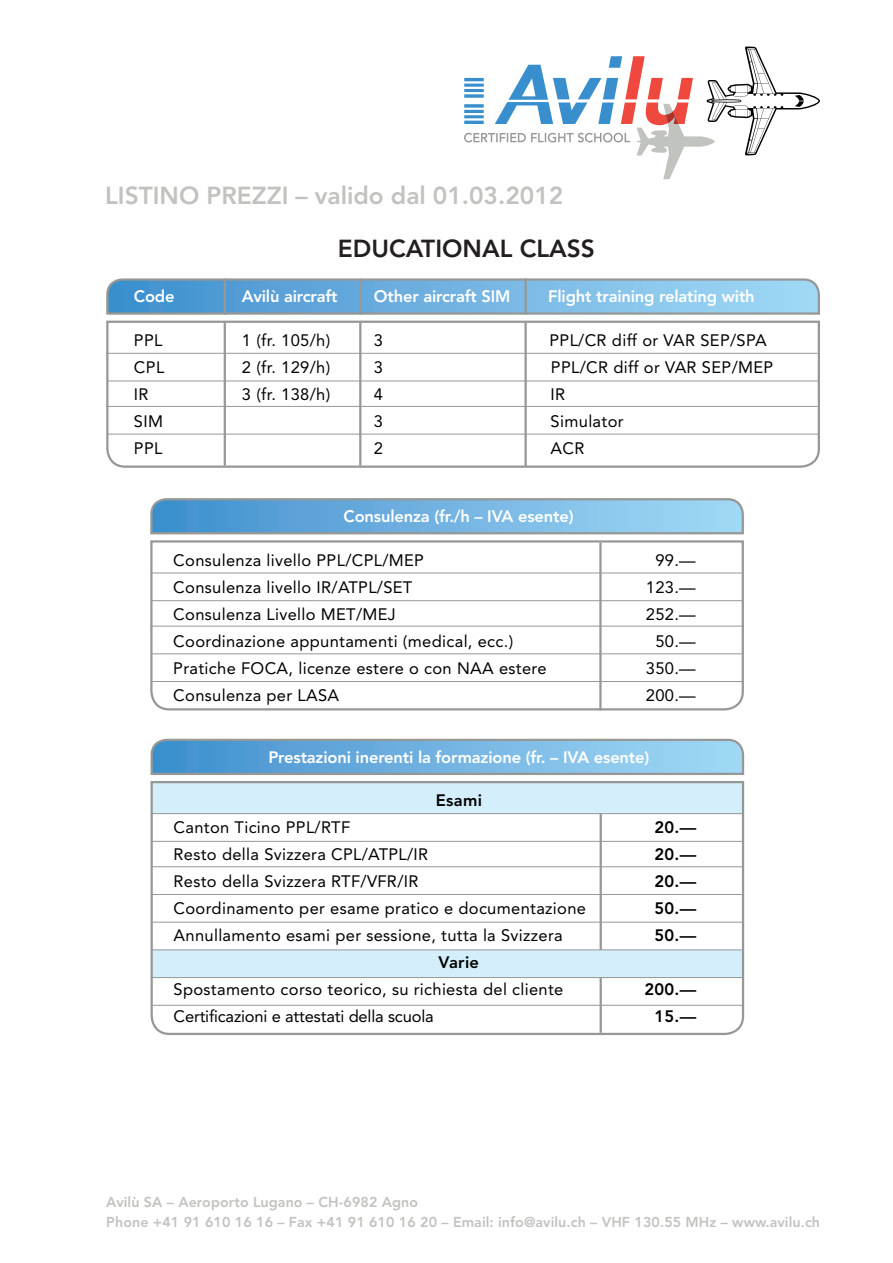
<style>
.page{position:relative;width:893px;height:1263px;background:#fff}
.page>*{position:absolute;margin:0;border:0;box-sizing:border-box;transform-origin:0 0}
.t1{font:800 24.45px "Avenir LT";color:#c1c3bf}
.t2{font:800 24.45px "Avenir LT";color:#231f20}
.t3{font:16.5px "Avenir LT";letter-spacing:.02em;color:#000}
.t4{font:800 16.5px "Avenir LT";letter-spacing:-.01em;color:#fff}
.t5{font:800 16.5px "Avenir LT";letter-spacing:.02em;color:#000}
.t6{font:16.5px "Avenir LT";letter-spacing:-.01em;color:#000}
.t7{font:800 14.25px "Avenir LT";letter-spacing:.005em;color:#c1c3bf}
</style>
<div class="page">
<svg style="left:106px;top:278px;width:714px;height:37px;background:#7ab2d8"></svg>
<svg style="left:106px;top:320px;width:714px;height:148px"></svg>
<svg style="left:464px;top:46px;width:356px;height:133px"></svg>
<hr style="left:106px;top:353px;width:712px;height:1px;background:#969896">
<hr style="left:224px;top:322px;width:2px;height:143px;background:#969896">
<hr style="left:359px;top:322px;width:2px;height:143px;background:#969896">
<hr style="left:524px;top:323px;width:3px;height:144px;background:#969896">
<hr style="left:107px;top:381px;width:712px;height:1px;background:#969896">
<hr style="left:106px;top:406px;width:712px;height:1px;background:#969896">
<hr style="left:107px;top:434px;width:712px;height:1px;background:#969896">
<hr style="left:224px;top:279px;width:2px;height:36px;background:#969896">
<hr style="left:359px;top:279px;width:2px;height:36px;background:#969896">
<hr style="left:524px;top:278px;width:3px;height:36px;background:#969896">
<svg style="left:150px;top:498px;width:594px;height:37px;background:#7ab2d8"></svg>
<svg style="left:150px;top:540px;width:594px;height:171px"></svg>
<hr style="left:150px;top:573px;width:592px;height:1px;background:#969896">
<hr style="left:599px;top:542px;width:3px;height:168px;background:#969896">
<hr style="left:151px;top:600px;width:592px;height:1px;background:#969896">
<hr style="left:150px;top:626px;width:592px;height:1px;background:#969896">
<hr style="left:151px;top:653px;width:592px;height:1px;background:#969896">
<hr style="left:152px;top:681px;width:592px;height:1px;background:#969896">
<svg style="left:150px;top:738px;width:595px;height:37px;background:#7ab2d9"></svg>
<svg style="left:150px;top:781px;width:595px;height:254px"></svg>
<hr style="left:151px;top:813px;width:591px;height:1px;background:#969896">
<hr style="left:600px;top:813px;width:2px;height:137px;background:#969896">
<hr style="left:151px;top:841px;width:592px;height:1px;background:#969896">
<hr style="left:151px;top:866px;width:591px;height:1px;background:#969896">
<hr style="left:151px;top:894px;width:592px;height:1px;background:#969896">
<hr style="left:152px;top:922px;width:592px;height:1px;background:#969896">
<hr style="left:151px;top:949px;width:591px;height:1px;background:#969896">
<hr style="left:151px;top:977px;width:591px;height:1px;background:#969896">
<hr style="left:152px;top:1005px;width:591px;height:1px;background:#969896">
<hr style="left:600px;top:977px;width:2px;height:56px;background:#969896">
<p class="t1" style="left:105px;top:181px;width:460px">LISTINO PREZZI – valido dal 01.03.2012</p>
<p class="t2" style="left:338px;top:234px;width:259px">EDUCATIONAL CLASS</p>
<p class="t4" style="left:134px;top:287px;width:42px">Code</p>
<p class="t4" style="left:242px;top:287px;width:97px">Avilù aircraft</p>
<p class="t4" style="left:374px;top:287px;width:138px">Other aircraft SIM</p>
<p class="t4" style="left:548px;top:287px;width:208px">Flight training relating with</p>
<p class="t3" style="left:134px;top:331px;width:30px">PPL</p>
<p class="t3" style="left:242px;top:331px;width:90px">1 (fr. 105/h)</p>
<p class="t3" style="left:374px;top:331px;width:11px">3</p>
<p class="t3" style="left:549px;top:331px;width:219px">PPL/CR diff or VAR SEP/SPA</p>
<p class="t3" style="left:134px;top:358px;width:32px">CPL</p>
<p class="t3" style="left:242px;top:358px;width:90px">2 (fr. 129/h)</p>
<p class="t3" style="left:374px;top:358px;width:11px">3</p>
<p class="t3" style="left:551px;top:358px;width:224px">PPL/CR diff or VAR SEP/MEP</p>
<p class="t3" style="left:134px;top:385px;width:16px">IR</p>
<p class="t3" style="left:242px;top:385px;width:90px">3 (fr. 138/h)</p>
<p class="t3" style="left:374px;top:385px;width:11px">4</p>
<p class="t3" style="left:551px;top:385px;width:16px">IR</p>
<p class="t3" style="left:134px;top:412px;width:31px">SIM</p>
<p class="t3" style="left:374px;top:412px;width:11px">3</p>
<p class="t3" style="left:551px;top:412px;width:74px">Simulator</p>
<p class="t3" style="left:134px;top:439px;width:30px">PPL</p>
<p class="t3" style="left:374px;top:439px;width:11px">2</p>
<p class="t3" style="left:551px;top:439px;width:35px">ACR</p>
<p class="t4" style="left:344px;top:507px;width:231px">Consulenza (fr./h – IVA esente)</p>
<p class="t3" style="left:173px;top:550px;width:252px">Consulenza livello PPL/CPL/MEP</p>
<p class="t3" style="left:655px;top:550px;width:42px">99.—</p>
<p class="t3" style="left:173px;top:577px;width:241px">Consulenza livello IR/ATPL/SET</p>
<p class="t3" style="left:646px;top:577px;width:51px">123.—</p>
<p class="t3" style="left:173px;top:604px;width:224px">Consulenza Livello MET/MEJ</p>
<p class="t3" style="left:646px;top:604px;width:51px">252.—</p>
<p class="t3" style="left:173px;top:631px;width:342px">Coordinazione appuntamenti (medical, ecc.)</p>
<p class="t3" style="left:655px;top:631px;width:42px">50.—</p>
<p class="t3" style="left:173px;top:658px;width:375px">Pratiche FOCA, licenze estere o con NAA estere</p>
<p class="t3" style="left:646px;top:658px;width:51px">350.—</p>
<p class="t3" style="left:173px;top:685px;width:167px">Consulenza per LASA</p>
<p class="t3" style="left:646px;top:685px;width:51px">200.—</p>
<p class="t4" style="left:268px;top:747px;width:382px">Prestazioni inerenti la formazione (fr. – IVA esente)</p>
<p class="t5" style="left:436px;top:791px;width:48px">Esami</p>
<p class="t3" style="left:174px;top:818px;width:178px">Canton Ticino PPL/RTF</p>
<p class="t5" style="left:654px;top:818px;width:43px">20.—</p>
<p class="t3" style="left:174px;top:845px;width:256px">Resto della Svizzera CPL/ATPL/IR</p>
<p class="t5" style="left:654px;top:845px;width:43px">20.—</p>
<p class="t3" style="left:174px;top:872px;width:246px">Resto della Svizzera RTF/VFR/IR</p>
<p class="t5" style="left:654px;top:872px;width:43px">20.—</p>
<p class="t3" style="left:174px;top:899px;width:414px">Coordinamento per esame pratico e documentazione</p>
<p class="t5" style="left:654px;top:899px;width:43px">50.—</p>
<p class="t3" style="left:174px;top:926px;width:391px">Annullamento esami per sessione, tutta la Svizzera</p>
<p class="t5" style="left:654px;top:926px;width:43px">50.—</p>
<p class="t5" style="left:439px;top:953px;width:42px">Varie</p>
<p class="t3" style="left:174px;top:980px;width:391px">Spostamento corso teorico, su richiesta del cliente</p>
<p class="t5" style="left:644px;top:980px;width:54px">200.—</p>
<p class="t6" style="left:174px;top:1007px;width:262px">Certificazioni e attestati della scuola</p>
<p class="t5" style="left:654px;top:1007px;width:43px">15.—</p>
<p class="t7" style="left:106px;top:1194px;width:313px">Avilù SA – Aeroporto Lugano – CH-6982 Agno</p>
<p class="t7" style="left:106px;top:1213px;width:715px">Phone +41 91 610 16 16 – Fax +41 91 610 16 20 – Email: info@avilu.ch – VHF 130.55 MHz – www.avilu.ch</p>
</div>
